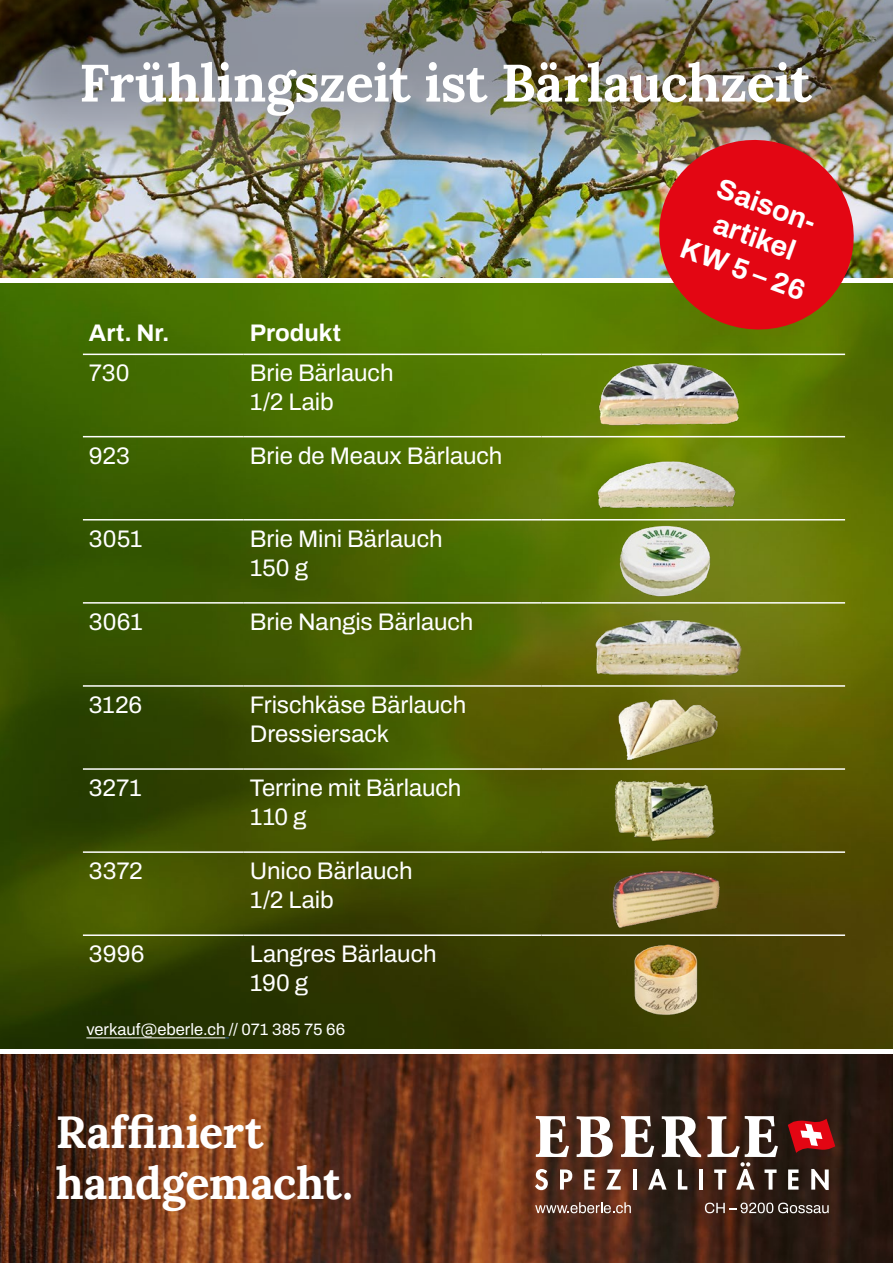
<style>
.page{position:relative;width:893px;height:1263px;background:#fff}
.page>*{position:absolute;margin:0;border:0;box-sizing:border-box;transform-origin:0 0}
.t1{font:700 52.5px "Lora";letter-spacing:-.01em;color:#fff}
.t2{font:700 45px/51px "Lora";letter-spacing:-.005em;color:#fff}
.t3{font:700 28.5px/34.2px "Archivo";color:#fff;text-align:center}
.t4{font:24px/28.8px "Archivo";color:#fff}
.t5{font:700 24px "Archivo";color:#fff}
.t6{font:16.5px "Archivo";letter-spacing:.005em;color:#fff}
</style>
<div class="page">
<img style="left:0;top:178px;width:893px;height:99px">
<img style="left:0;top:0;width:893px;height:178px">
<img style="left:0;top:1054px;width:893px;height:209px">
<img style="left:0;top:283px;width:893px;height:765px">
<svg style="left:536px;top:1116px;width:33px;height:41px"></svg>
<svg style="left:577px;top:1116px;width:36px;height:41px"></svg>
<svg style="left:621px;top:1116px;width:33px;height:41px"></svg>
<svg style="left:662px;top:1116px;width:39px;height:41px"></svg>
<svg style="left:535px;top:1169px;width:13px;height:21px"></svg>
<svg style="left:560px;top:1169px;width:12px;height:20px"></svg>
<svg style="left:584px;top:1169px;width:11px;height:20px"></svg>
<svg style="left:606px;top:1169px;width:15px;height:20px"></svg>
<hr style="left:633px;top:1169px;width:4px;height:20px;background:#fff">
<svg style="left:648px;top:1169px;width:19px;height:20px"></svg>
<svg style="left:678px;top:1169px;width:9px;height:20px"></svg>
<hr style="left:699px;top:1169px;width:4px;height:20px;background:#fff">
<svg style="left:707px;top:1116px;width:71px;height:73px"></svg>
<svg style="left:788px;top:1169px;width:10px;height:20px"></svg>
<svg style="left:811px;top:1169px;width:18px;height:21px"></svg>
<svg style="left:788px;top:1119px;width:47px;height:34px"></svg>
<svg style="left:535px;top:1202px;width:96px;height:11px"></svg>
<svg style="left:705px;top:1202px;width:124px;height:11px"></svg>
<img style="left:647px;top:128px;width:219px;height:214px">
<hr style="left:83px;top:354px;width:161px;height:1px;background:#fff">
<hr style="left:244px;top:354px;width:297px;height:1px;background:#fff">
<hr style="left:541px;top:354px;width:304px;height:1px;background:#fff">
<hr style="left:83px;top:436px;width:161px;height:1px;background:#fff">
<hr style="left:244px;top:436px;width:297px;height:1px;background:#fff">
<hr style="left:541px;top:436px;width:304px;height:1px;background:#fff">
<hr style="left:83px;top:519px;width:161px;height:1px;background:#fff">
<hr style="left:244px;top:519px;width:297px;height:1px;background:#fff">
<hr style="left:541px;top:519px;width:304px;height:1px;background:#fff">
<hr style="left:83px;top:602px;width:161px;height:2px;background:#fff">
<hr style="left:244px;top:602px;width:297px;height:2px;background:#fff">
<hr style="left:541px;top:602px;width:304px;height:2px;background:#fff">
<hr style="left:83px;top:685px;width:161px;height:2px;background:#fff">
<hr style="left:244px;top:685px;width:297px;height:2px;background:#fff">
<hr style="left:541px;top:685px;width:304px;height:2px;background:#fff">
<hr style="left:83px;top:768px;width:161px;height:2px;background:#fff">
<hr style="left:244px;top:768px;width:297px;height:2px;background:#fff">
<hr style="left:541px;top:768px;width:304px;height:2px;background:#fff">
<hr style="left:83px;top:851px;width:161px;height:2px;background:#fff">
<hr style="left:244px;top:851px;width:297px;height:2px;background:#fff">
<hr style="left:541px;top:851px;width:304px;height:2px;background:#fff">
<hr style="left:83px;top:934px;width:161px;height:2px;background:#fff">
<hr style="left:244px;top:934px;width:297px;height:2px;background:#fff">
<hr style="left:541px;top:934px;width:304px;height:2px;background:#fff">
<img style="left:616px;top:521px;width:98px;height:62px">
<img style="left:580px;top:361px;width:172px;height:66px">
<img style="left:614px;top:778px;width:104px;height:66px">
<img style="left:588px;top:446px;width:156px;height:75px">
<img style="left:570px;top:583px;width:193px;height:113px">
<img style="left:607px;top:689px;width:121px;height:81px">
<img style="left:601px;top:851px;width:130px;height:87px">
<img style="left:621px;top:933px;width:91px;height:97px">
<hr style="left:86px;top:1037px;width:139px;height:1px;background:#fff">
<h1 class="t1" style="left:79px;top:43px;width:734px">Frühlingszeit ist Bärlauchzeit</h1>
<p class="t5" style="left:89px;top:315px;width:82px">Art. Nr.</p>
<p class="t5" style="left:250px;top:315px;width:93px">Produkt</p>
<p class="t4" style="left:89px;top:359px;width:42px">730</p>
<p class="t4" style="left:250px;top:359px;width:145px">Brie Bärlauch<br>1/2 Laib</p>
<p class="t4" style="left:89px;top:441px;width:42px">923</p>
<p class="t4" style="left:250px;top:441px;width:254px">Brie de Meaux Bärlauch</p>
<p class="t4" style="left:89px;top:524px;width:55px">3051</p>
<p class="t4" style="left:250px;top:524px;width:194px">Brie Mini Bärlauch<br>150 g</p>
<p class="t4" style="left:89px;top:607px;width:55px">3061</p>
<p class="t4" style="left:250px;top:607px;width:225px">Brie Nangis Bärlauch</p>
<p class="t4" style="left:89px;top:690px;width:55px">3126</p>
<p class="t4" style="left:250px;top:690px;width:218px">Frischkäse Bärlauch<br>Dressiersack</p>
<p class="t4" style="left:89px;top:773px;width:54px">3271</p>
<p class="t4" style="left:250px;top:773px;width:213px">Terrine mit Bärlauch<br>110 g</p>
<p class="t4" style="left:89px;top:857px;width:56px">3372</p>
<p class="t4" style="left:250px;top:857px;width:164px">Unico Bärlauch<br>1/2 Laib</p>
<p class="t4" style="left:89px;top:940px;width:57px">3996</p>
<p class="t4" style="left:250px;top:940px;width:188px">Langres Bärlauch<br>190 g</p>
<p class="t6" style="left:86px;top:1017px;width:260px">verkauf@eberle.ch // 071 385 75 66</p>
<h2 class="t2" style="left:56px;top:1103px;width:299px">Raffiniert handgemacht.</h2>
<p class="t3" style="left:711px;top:166px;width:132px;rotate:20deg">Saison&shy;artikel<br>KW 5 – 26</p>
</div>
